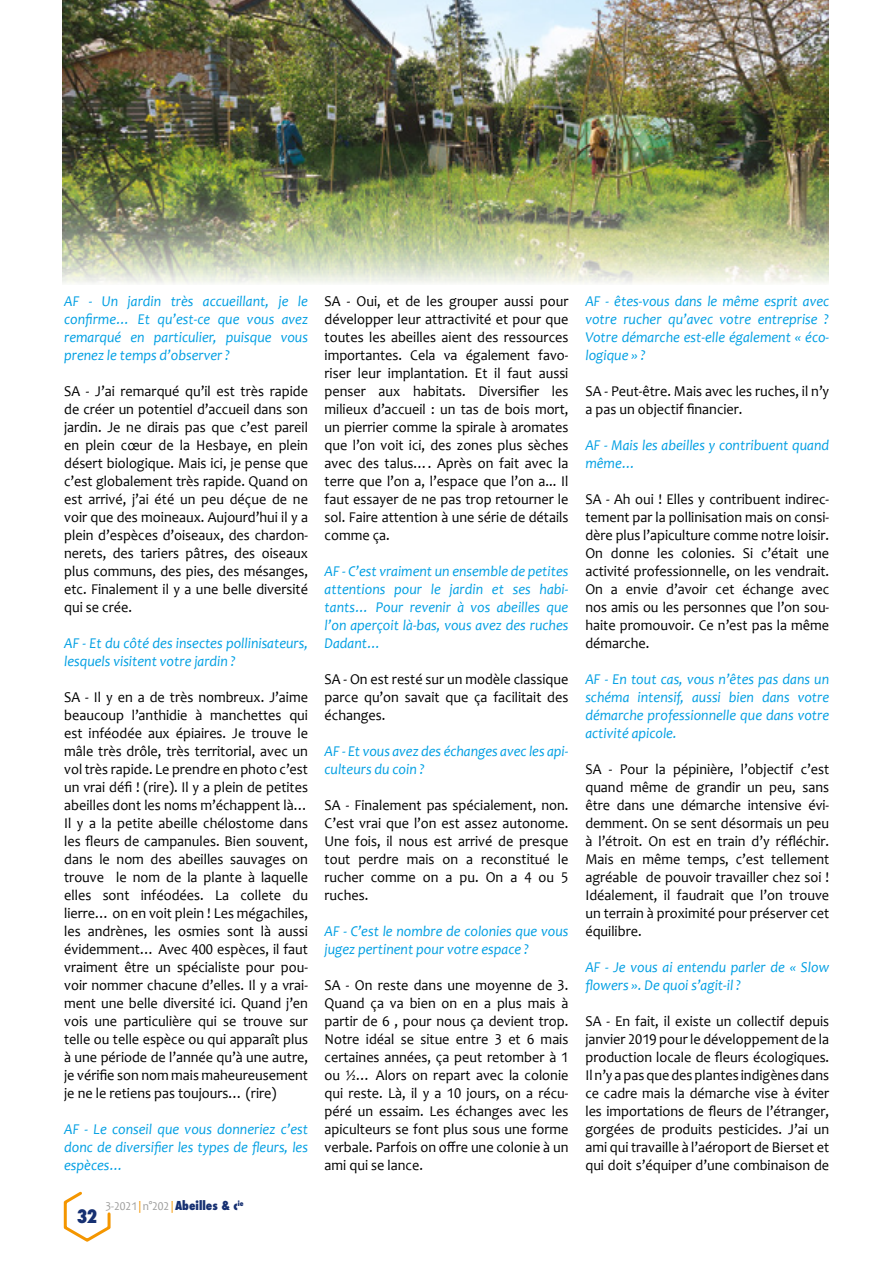
<style>
.page{position:relative;width:893px;height:1263px;background:#fff}
.page>*{position:absolute;margin:0;border:0;box-sizing:border-box;transform-origin:0 0}
.t1{font:800 condensed 18px "Futura";color:#163072}
.t2{font:15px/18px "Candara";color:#000;text-align:justify;scale:.95 1}
.t3{font:italic 15px/18px "Candara";color:#009fe3;text-align:justify;scale:.95 1}
.t4{font:12px "Candara";color:#9d9d9c;scale:.95 1}
.s1{color:#f49600}
.s2{font-family:"Futura";font-weight:800;font-stretch:condensed;color:#163072}
</style>
<div class="page">
<svg style="left:63px;top:1191px;width:48px;height:51px"></svg>
<img style="left:63px;top:0;width:765px;height:284px">
<p class="t3" style="left:64px;top:292px;width:258px">AF - Un jardin très accueillant, je le confirme… Et qu’est-ce que vous avez remarqué en particulier, puisque vous prenez le temps d’observer ?</p>
<p class="t2" style="left:64px;top:382px;width:258px">SA - J’ai remarqué qu’il est très rapide de créer un potentiel d’accueil dans son jardin. Je ne dirais pas que c’est pareil en plein cœur de la Hesbaye, en plein désert biologique. Mais ici, je pense que c’est globalement très rapide. Quand on est arrivé, j’ai été un peu déçue de ne voir que des moineaux. Aujourd’hui il y a plein d’espèces d’oiseaux, des chardon&shy;nerets, des tariers pâtres, des oiseaux plus communs, des pies, des mésanges, etc. Finalement il y a une belle diversité qui se crée.</p>
<p class="t3" style="left:64px;top:634px;width:258px">AF - Et du côté des insectes pollinisateurs, lesquels visitent votre jardin ?</p>
<p class="t2" style="left:64px;top:688px;width:258px">SA - Il y en a de très nombreux. J’aime beaucoup l’anthidie à manchettes qui est inféodée aux épiaires. Je trouve le mâle très drôle, très territorial, avec un vol très rapide. Le prendre en photo c’est un vrai défi ! (rire). Il y a plein de petites abeilles dont les noms m’échappent là… Il y a la petite abeille chélostome dans les fleurs de campanules. Bien souvent, dans le nom des abeilles sauvages on trouve le nom de la plante à laquelle elles sont inféodées. La collete du lierre… on en voit plein ! Les mégachiles, les andrènes, les osmies sont là aussi évidemment… Avec 400 espèces, il faut vraiment être un spécialiste pour pou&shy;voir nommer chacune d’elles. Il y a vrai&shy;ment une belle diversité ici. Quand j’en vois une particulière qui se trouve sur telle ou telle espèce ou qui apparaît plus à une période de l’année qu’à une autre, je vérifie son nom mais maheureusement je ne le retiens pas toujours… (rire)</p>
<p class="t3" style="left:64px;top:1120px;width:258px">AF - Le conseil que vous donneriez c’est donc de diversifier les types de fleurs, les espèces…</p>
<p class="t1" style="left:77px;top:1204px;width:22px">32</p>
<p class="t4" style="left:105px;top:1198px;width:147px">3-2021 <span class="s1">|</span>n°202 <span class="s1">|</span><span class="s2">Abeilles &amp; c</span><sup>ie</sup></p>
<p class="t2" style="left:325px;top:292px;width:258px">SA - Oui, et de les grouper aussi pour développer leur attractivité et pour que toutes les abeilles aient des ressources importantes. Cela va également favo&shy;riser leur implantation. Et il faut aussi penser aux habitats. Diversifier les milieux d’accueil : un tas de bois mort, un pierrier comme la spirale à aromates que l’on voit ici, des zones plus sèches avec des talus…. Après on fait avec la terre que l’on a, l’espace que l’on a... Il faut essayer de ne pas trop retourner le sol. Faire attention à une série de détails comme ça.</p>
<p class="t3" style="left:325px;top:562px;width:258px">AF - C’est vraiment un ensemble de petites attentions pour le jardin et ses habi&shy;tants… Pour revenir à vos abeilles que l’on aperçoit là-bas, vous avez des ruches Dadant…</p>
<p class="t2" style="left:325px;top:670px;width:258px">SA - On est resté sur un modèle classique parce qu’on savait que ça facilitait des échanges.</p>
<p class="t3" style="left:325px;top:742px;width:258px">AF - Et vous avez des échanges avec les api&shy;culteurs du coin ?</p>
<p class="t2" style="left:325px;top:796px;width:258px">SA - Finalement pas spécialement, non.<br>C’est vrai que l’on est assez autonome.<br>Une fois, il nous est arrivé de presque tout perdre mais on a reconstitué le rucher comme on a pu. On a 4 ou 5 ruches.</p>
<p class="t3" style="left:325px;top:922px;width:258px">AF - C’est le nombre de colonies que vous jugez pertinent pour votre espace ?</p>
<p class="t2" style="left:325px;top:976px;width:258px">SA - On reste dans une moyenne de 3.<br>Quand ça va bien on en a plus mais à partir de 6 , pour nous ça devient trop.<br>Notre idéal se situe entre 3 et 6 mais certaines années, ça peut retomber à 1 ou ½… Alors on repart avec la colonie qui reste. Là, il y a 10 jours, on a récu&shy;péré un essaim. Les échanges avec les apiculteurs se font plus sous une forme verbale. Parfois on offre une colonie à un ami qui se lance.</p>
<p class="t3" style="left:585px;top:292px;width:258px">AF - êtes-vous dans le même esprit avec votre rucher qu’avec votre entreprise ?<br>Votre démarche est-elle également « éco&shy;logique » ?</p>
<p class="t2" style="left:585px;top:382px;width:258px">SA - Peut-être. Mais avec les ruches, il n’y a pas un objectif financier.</p>
<p class="t3" style="left:585px;top:436px;width:258px">AF - Mais les abeilles y contribuent quand même…</p>
<p class="t2" style="left:585px;top:490px;width:258px">SA - Ah oui ! Elles y contribuent indirec&shy;tement par la pollinisation mais on consi&shy;dère plus l’apiculture comme notre loisir.<br>On donne les colonies. Si c’était une activité professionnelle, on les vendrait.<br>On a envie d’avoir cet échange avec nos amis ou les personnes que l’on sou&shy;haite promouvoir. Ce n’est pas la même démarche.</p>
<p class="t3" style="left:585px;top:670px;width:258px">AF - En tout cas, vous n’êtes pas dans un schéma intensif, aussi bien dans votre démarche professionnelle que dans votre activité apicole.</p>
<p class="t2" style="left:585px;top:760px;width:258px">SA - Pour la pépinière, l’objectif c’est quand même de grandir un peu, sans être dans une démarche intensive évi&shy;demment. On se sent désormais un peu à l’étroit. On est en train d’y réfléchir.<br>Mais en même temps, c’est tellement agréable de pouvoir travailler chez soi !<br>Idéalement, il faudrait que l’on trouve un terrain à proximité pour préserver cet équilibre.</p>
<p class="t3" style="left:585px;top:958px;width:258px">AF - Je vous ai entendu parler de « Slow flowers ». De quoi s’agit-il ?</p>
<p class="t2" style="left:585px;top:1012px;width:258px">SA - En fait, il existe un collectif depuis janvier 2019 pour le développement de la production locale de fleurs écologiques.<br>Il n’y a pas que des plantes indigènes dans ce cadre mais la démarche vise à éviter les importations de fleurs de l’étranger, gorgées de produits pesticides. J’ai un ami qui travaille à l’aéroport de Bierset et qui doit s’équiper d’une combinaison de</p>
</div>
